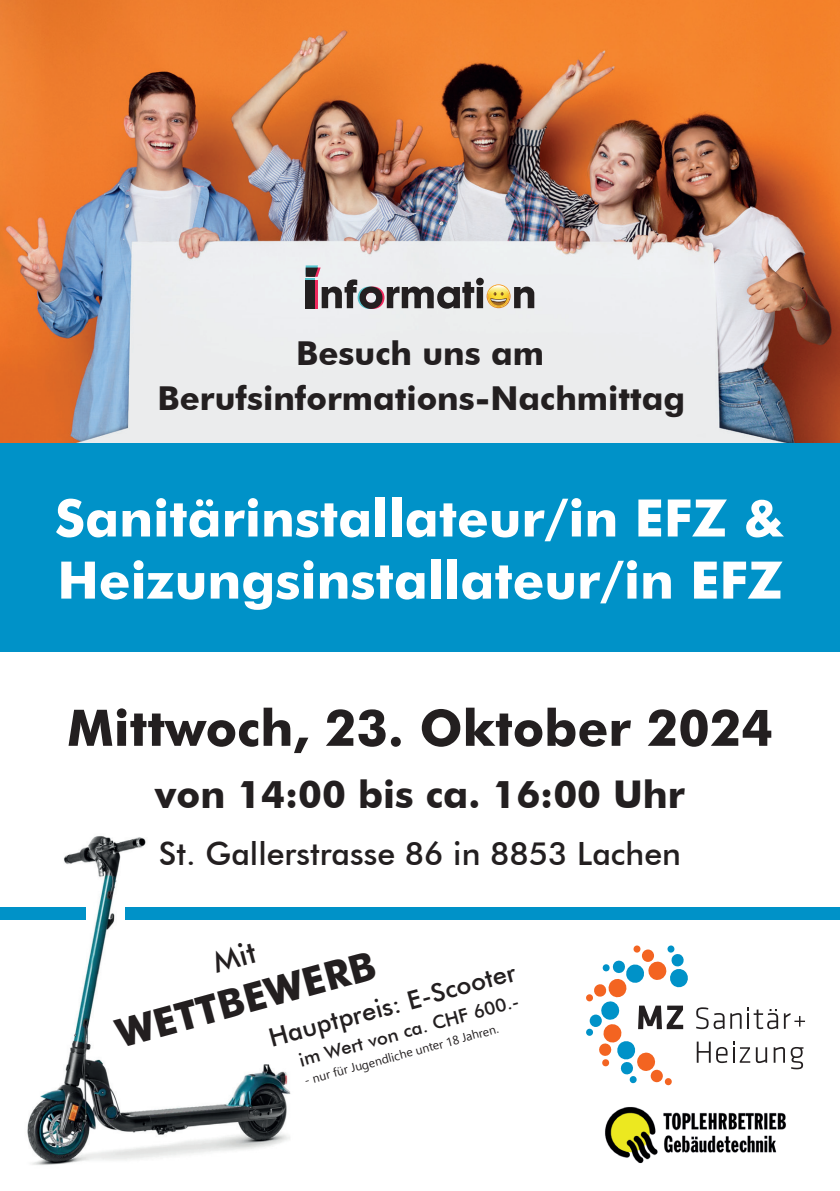
<style>
.page{position:relative;width:840px;height:1191px;background:#fff}
.page>*{position:absolute;margin:0;border:0;box-sizing:border-box;transform-origin:0 0}
.t1{font:700 51.8px/62px "Futura BT";color:#fff}
.t2{font:700 50.4px "Futura BT";color:#231f20}
.t3{font:700 39.6px "Futura BT";color:#231f20}
.t4{font:700 38.2px "Futura BT";color:#231f20}
.t5{font:700 33px/45.2px "Futura BT";color:#231f20;text-align:center}
.t6{font:500 32px "Futura BT";color:#231f20}
.t7{font:500 25.4px "Futura BT";color:#231f20}
.t8{font:500 18.6px "Futura BT";color:#231f20}
.t9{font:12.2px "Segoe UI Emoji";color:#231f20}
</style>
<div class="page">
<img style="left:13px;top:836px;width:291px;height:329px">
<img style="left:0;top:0;width:839px;height:444px">
<svg style="left:305px;top:265px;width:229px;height:44px;background:#afaba9"></svg>
<svg style="left:641px;top:949px;width:12px;height:13px"></svg>
<div style="left:633px;top:945px;width:7px;height:8px;background:#f36421;border-radius:50%"></div>
<svg style="left:585px;top:994px;width:8px;height:7px"></svg>
<svg style="left:589px;top:1014px;width:12px;height:13px"></svg>
<svg style="left:585px;top:1028px;width:8px;height:8px"></svg>
<svg style="left:666px;top:945px;width:8px;height:8px"></svg>
<svg style="left:696px;top:1041px;width:53px;height:22px"></svg>
<svg style="left:755px;top:1047px;width:11px;height:16px"></svg>
<svg style="left:773px;top:1047px;width:11px;height:15px"></svg>
<svg style="left:790px;top:1047px;width:13px;height:22px"></svg>
<svg style="left:593px;top:953px;width:95px;height:130px"></svg>
<svg style="left:696px;top:1007px;width:45px;height:22px"></svg>
<svg style="left:747px;top:1007px;width:30px;height:22px"></svg>
<svg style="left:783px;top:1013px;width:21px;height:15px"></svg>
<div style="left:0;top:444px;width:839px;height:208px;background:#0092c8"></div>
<div style="left:125px;top:907px;width:714px;height:12px;background:#0092c8"></div>
<div style="left:0;top:907px;width:85px;height:12px;background:#0092c8"></div>
<img style="left:605px;top:1107px;width:181px;height:56px">
<svg style="left:211px;top:942px;width:46px;height:31px"></svg>
<p class="t5" style="left:157px;top:330px;width:529px">Besuch uns am<br>Berufsinformations-Nachmittag</p>
<p class="t1" style="left:55px;top:487px;width:731px">Sanitärinstallateur/in EFZ &amp;<br>Heizungsinstallateur/in EFZ</p>
<p class="t2" style="left:67px;top:697px;width:706px">Mittwoch, 23. Oktober 2024</p>
<p class="t4" style="left:155px;top:770px;width:531px">von 14:00 bis ca. 16:00 Uhr</p>
<p class="t6" style="left:159px;top:834px;width:523px">St. Gallerstrasse 86 in 8853 Lachen</p>
<p class="t3" style="left:111px;top:1010px;width:268px;rotate:-15deg">WETTBEWERB</p>
<p class="t7" style="left:265px;top:1023px;width:256px;rotate:-15deg">Hauptpreis: E-Scooter</p>
<p class="t8" style="left:296px;top:1049px;width:229px;rotate:-15deg">im Wert von ca. CHF 600.-</p>
<p class="t9" style="left:310px;top:1071px;width:83px;rotate:-15deg">■◆ ✓ ◆ ■●</p>
</div>
